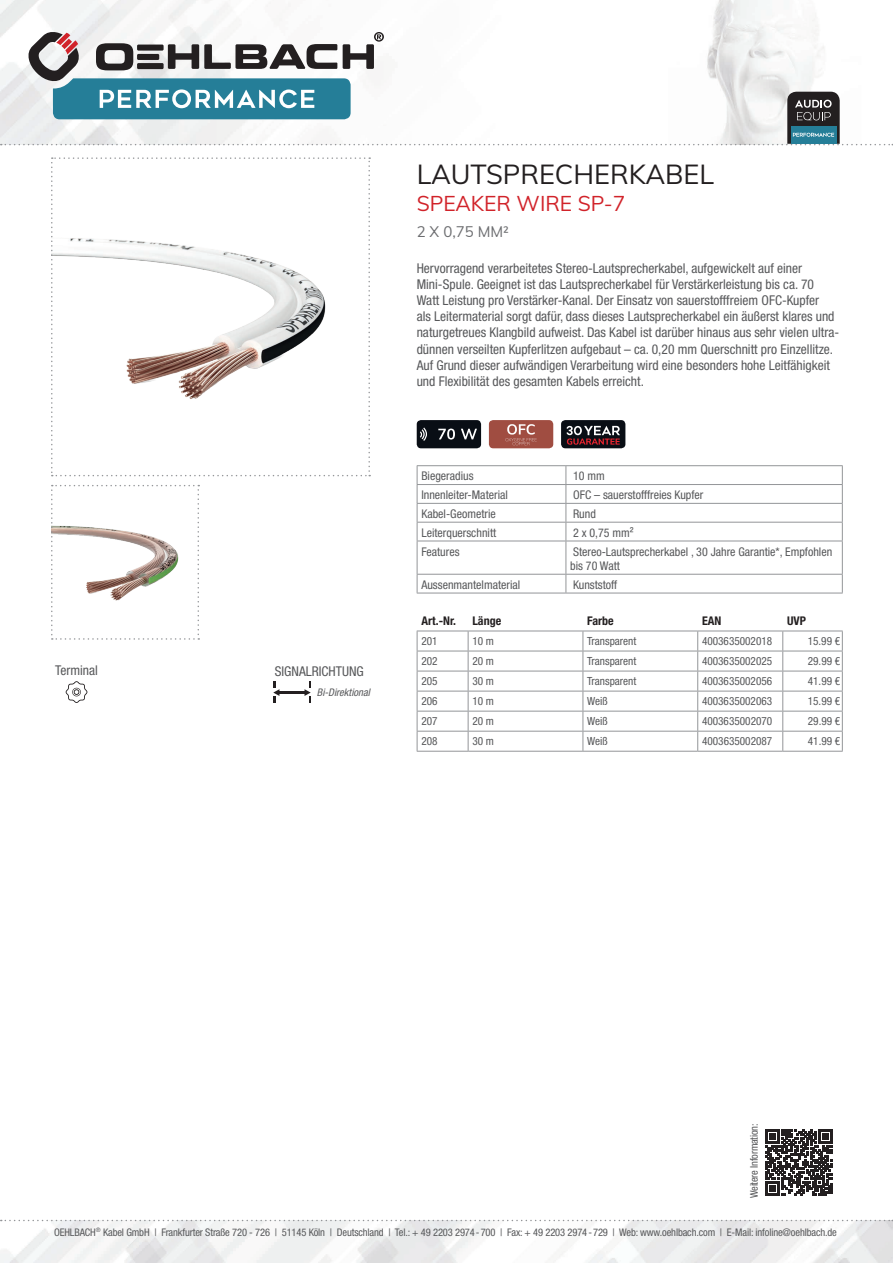
<style>
.page{position:relative;width:893px;height:1263px;background:#fff}
.page>*{position:absolute;margin:0;border:0;box-sizing:border-box;transform-origin:0 0}
.t1{font:27px "Muli";color:#231f20}
.t2{font:21px "Muli";color:#d1232a}
.t3{font:15px "Muli";color:#6c6d70}
.t4{font:condensed 13.5px/16.2px "Helvetica Neue LTW1 G";color:#57585a}
.t5{font:condensed 12px/14.4px "Helvetica Neue LTW1 G";color:#57585a}
.t6{font:700 condensed 12px "Helvetica Neue LTW1 G";color:#231f20}
.t7{font:condensed 11.25px "Helvetica Neue LTW1 G";color:#57585a}
.t8{font:condensed 10.5px "Helvetica Neue LTW1 G";letter-spacing:-.01em;color:#57585a}
.t9{font:italic condensed 10.5px "Helvetica Neue LTW1 G";color:#57585a}
</style>
<div class="page">
<img style="left:0;top:1220px;width:893px;height:43px">
<img style="left:0;top:0;width:818px;height:145px">
<svg style="left:1px;top:1220px;width:892px;height:1px"></svg>
<svg style="left:51px;top:157px;width:319px;height:319px"></svg>
<svg style="left:51px;top:485px;width:148px;height:155px"></svg>
<div style="left:417px;top:420px;width:64px;height:28px;background:#090e15;border-radius:4px"></div>
<svg style="left:438px;top:429px;width:17px;height:10px"></svg>
<svg style="left:461px;top:429px;width:16px;height:10px"></svg>
<svg style="left:420px;top:427px;width:7px;height:14px"></svg>
<div style="left:489px;top:420px;width:64px;height:28px;background:#a04d41;border-radius:4px"></div>
<svg style="left:505px;top:424px;width:32px;height:21px"></svg>
<div style="left:561px;top:420px;width:64px;height:28px;background:#090e15;border-radius:4px"></div>
<svg style="left:566px;top:426px;width:54px;height:19px"></svg>
<svg style="left:66px;top:681px;width:21px;height:22px"></svg>
<hr style="left:279px;top:691px;width:26px;height:3px;background:#231f20">
<svg style="left:273px;top:681px;width:6px;height:22px"></svg>
<svg style="left:304px;top:681px;width:7px;height:22px"></svg>
<svg style="left:766px;top:1129px;width:66px;height:67px"></svg>
<svg style="left:1px;top:31px;width:892px;height:114px"></svg>
<svg style="left:417px;top:630px;width:426px;height:121px"></svg>
<hr style="left:417px;top:751px;width:51px;height:1px;background:#939598">
<hr style="left:468px;top:751px;width:115px;height:1px;background:#939598">
<hr style="left:583px;top:751px;width:115px;height:1px;background:#939598">
<hr style="left:698px;top:751px;width:85px;height:1px;background:#939598">
<hr style="left:783px;top:751px;width:60px;height:1px;background:#939598">
<hr style="left:417px;top:631px;width:51px;height:1px;background:#939598">
<hr style="left:468px;top:631px;width:115px;height:1px;background:#939598">
<hr style="left:583px;top:631px;width:115px;height:1px;background:#939598">
<hr style="left:698px;top:631px;width:85px;height:1px;background:#939598">
<hr style="left:783px;top:631px;width:60px;height:1px;background:#939598">
<hr style="left:417px;top:465px;width:149px;height:1px;background:#939598">
<hr style="left:566px;top:465px;width:277px;height:1px;background:#939598">
<svg style="left:417px;top:466px;width:426px;height:75px"></svg>
<hr style="left:417px;top:541px;width:149px;height:1px;background:#939598">
<hr style="left:417px;top:541px;width:1px;height:33px;background:#939598">
<hr style="left:566px;top:541px;width:277px;height:1px;background:#939598">
<hr style="left:566px;top:541px;width:1px;height:33px;background:#939598">
<hr style="left:842px;top:541px;width:1px;height:33px;background:#939598">
<hr style="left:417px;top:574px;width:149px;height:1px;background:#939598">
<svg style="left:417px;top:575px;width:1px;height:18px"></svg>
<hr style="left:566px;top:574px;width:277px;height:1px;background:#939598">
<svg style="left:566px;top:575px;width:1px;height:18px"></svg>
<svg style="left:842px;top:575px;width:1px;height:18px"></svg>
<hr style="left:417px;top:593px;width:149px;height:1px;background:#939598">
<hr style="left:566px;top:593px;width:277px;height:1px;background:#939598">
<h1 class="t1" style="left:417px;top:155px;width:299px">LAUTSPRECHERKABEL</h1>
<h2 class="t2" style="left:417px;top:188px;width:210px">SPEAKER WIRE SP-7</h2>
<p class="t3" style="left:417px;top:221px;width:94px">2 X 0,75 MM²</p>
<p class="t4" style="left:417px;top:260px;width:424px">Hervorragend verarbeitetes Stereo-Lautsprecherkabel, aufgewickelt auf einer Mini-Spule. Geeignet ist das Lautsprecherkabel für Verstärkerleistung bis ca. 70<br>Watt Leistung pro Verstärker-Kanal. Der Einsatz von sauerstofffreiem OFC-Kupfer<br>als Leitermaterial sorgt dafür, dass dieses Lautsprecherkabel ein äußerst klares und naturgetreues Klangbild aufweist. Das Kabel ist darüber hinaus aus sehr vielen ultra&shy;dünnen verseilten Kupferlitzen aufgebaut – ca. 0,20 mm Querschnitt pro Einzellitze.<br>Auf Grund dieser aufwändigen Verarbeitung wird eine besonders hohe Leitfähigkeit und Flexibilität des gesamten Kabels erreicht.</p>
<p class="t4" style="left:55px;top:662px;width:44px">Terminal</p>
<p class="t4" style="left:275px;top:663px;width:91px">SIGNALRICHTUNG</p>
<p class="t9" style="left:317px;top:686px;width:57px">Bi-Direktional</p>
<p class="t5" style="left:421px;top:469px;width:54px">Biegeradius</p>
<p class="t5" style="left:573px;top:469px;width:33px">10 mm</p>
<p class="t5" style="left:421px;top:488px;width:88px">Innenleiter-Material</p>
<p class="t5" style="left:573px;top:488px;width:132px">OFC – sauerstofffreies Kupfer</p>
<p class="t5" style="left:421px;top:506px;width:76px">Kabel-Geometrie</p>
<p class="t5" style="left:573px;top:506px;width:24px">Rund</p>
<p class="t5" style="left:421px;top:525px;width:76px">Leiterquerschnitt</p>
<p class="t5" style="left:573px;top:525px;width:62px">2 x 0,75 mm²</p>
<p class="t5" style="left:421px;top:544px;width:40px">Features</p>
<p class="t5" style="left:570px;top:544px;width:264px">Stereo-Lautsprecherkabel , 30 Jahre Garantie*, Empfohlen bis 70 Watt</p>
<p class="t5" style="left:421px;top:577px;width:100px">Aussenmantelmaterial</p>
<p class="t5" style="left:573px;top:577px;width:46px">Kunststoff</p>
<p class="t6" style="left:421px;top:613px;width:36px">Art.-Nr.</p>
<p class="t6" style="left:472px;top:613px;width:30px">Länge</p>
<p class="t6" style="left:587px;top:613px;width:28px">Farbe</p>
<p class="t6" style="left:702px;top:613px;width:21px">EAN</p>
<p class="t6" style="left:787px;top:613px;width:20px">UVP</p>
<p class="t7" style="left:421px;top:634px;width:18px">201</p>
<p class="t7" style="left:472px;top:634px;width:23px">10 m</p>
<p class="t7" style="left:587px;top:634px;width:51px">Transparent</p>
<p class="t7" style="left:702px;top:634px;width:72px">4003635002018</p>
<p class="t7" style="left:808px;top:634px;width:34px">15.99 €</p>
<p class="t7" style="left:421px;top:654px;width:18px">202</p>
<p class="t7" style="left:472px;top:654px;width:23px">20 m</p>
<p class="t7" style="left:587px;top:654px;width:51px">Transparent</p>
<p class="t7" style="left:702px;top:654px;width:72px">4003635002025</p>
<p class="t7" style="left:808px;top:654px;width:34px">29.99 €</p>
<p class="t7" style="left:421px;top:674px;width:18px">205</p>
<p class="t7" style="left:472px;top:674px;width:23px">30 m</p>
<p class="t7" style="left:587px;top:674px;width:51px">Transparent</p>
<p class="t7" style="left:702px;top:674px;width:72px">4003635002056</p>
<p class="t7" style="left:808px;top:674px;width:34px">41.99 €</p>
<p class="t7" style="left:421px;top:694px;width:18px">206</p>
<p class="t7" style="left:472px;top:694px;width:23px">10 m</p>
<p class="t7" style="left:587px;top:694px;width:22px">Weiß</p>
<p class="t7" style="left:702px;top:694px;width:72px">4003635002063</p>
<p class="t7" style="left:808px;top:694px;width:34px">15.99 €</p>
<p class="t7" style="left:421px;top:714px;width:18px">207</p>
<p class="t7" style="left:472px;top:714px;width:23px">20 m</p>
<p class="t7" style="left:587px;top:714px;width:22px">Weiß</p>
<p class="t7" style="left:702px;top:714px;width:72px">4003635002070</p>
<p class="t7" style="left:808px;top:714px;width:34px">29.99 €</p>
<p class="t7" style="left:421px;top:735px;width:18px">208</p>
<p class="t7" style="left:472px;top:735px;width:23px">30 m</p>
<p class="t7" style="left:587px;top:735px;width:22px">Weiß</p>
<p class="t7" style="left:702px;top:735px;width:72px">4003635002087</p>
<p class="t7" style="left:808px;top:735px;width:34px">41.99 €</p>
<p class="t8" style="left:748px;top:1198px;width:76px;rotate:-90deg">Weitere Information:</p>
<p class="t8" style="left:54px;top:1226px;width:784px">OEHLBACH<sup>®</sup> Kabel GmbH | Frankfurter Straße 720 - 726 | 51145 Köln | Deutschland | Tel.: + 49 2203 2974-700 | Fax: + 49 2203 2974-729 | Web: www.oehlbach.com | E-Mail: infoline@oehlbach.de</p>
</div>
